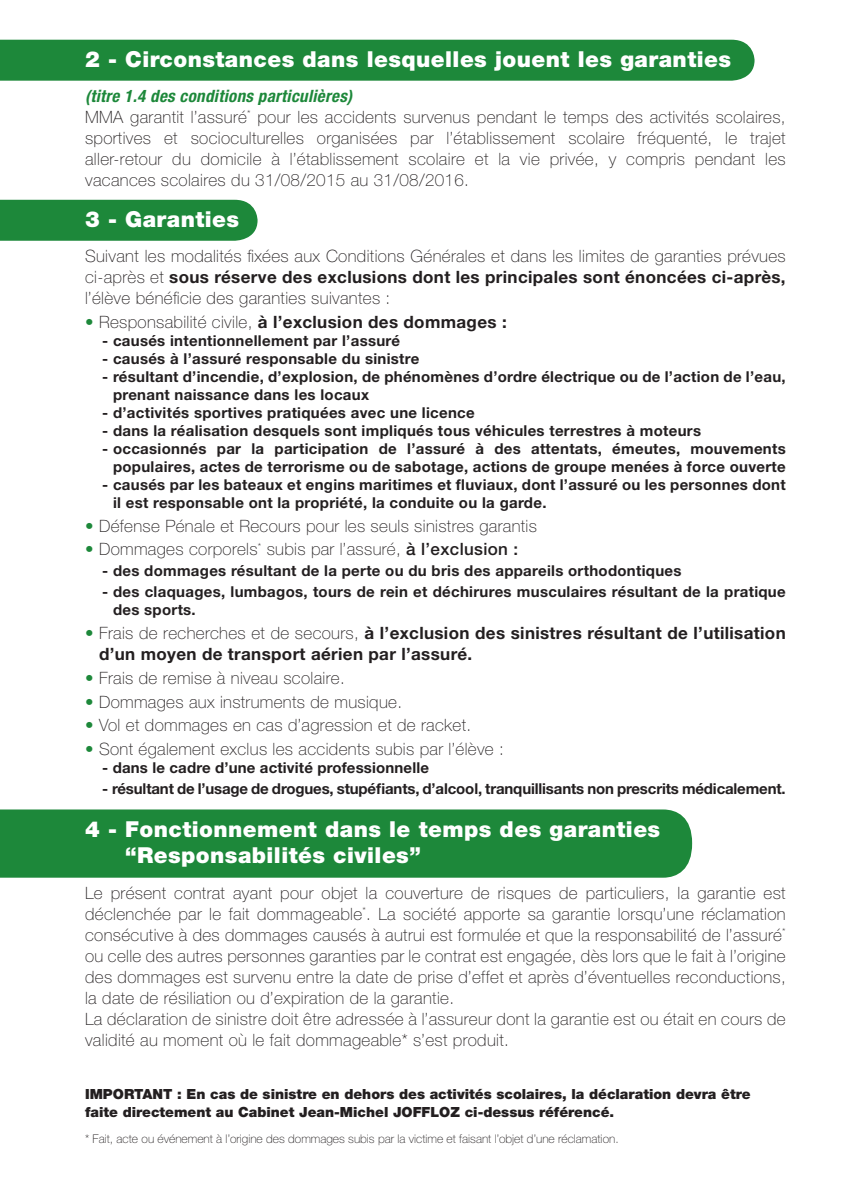
<style>
.page{position:relative;width:851px;height:1191px;background:#fff}
.page>*{position:absolute;margin:0;border:0;box-sizing:border-box;transform-origin:0 0}
.t1{font:900 22px/26.4px "Helvetica Neue LT Pro";letter-spacing:.02em;color:#fff}
.t2{font:100 17px/21px "Helvetica Neue LT Pro";letter-spacing:.02em;color:#231f20}
.t3{font:700 17px/21px "Helvetica Neue LT Pro";letter-spacing:.02em;color:#231f20}
.t4{font:700 15px/18px "Helvetica Neue LT Pro";letter-spacing:.02em;color:#231f20}
.t5{font:700 15px "Helvetica Neue LT Pro";letter-spacing:-.01em;color:#231f20}
.t6{font:900 14px/18px "Helvetica Neue LT Pro";color:#231f20}
.t7{font:100 12px "Helvetica Neue LT Pro";color:#231f20}
.s1{font-weight:700;font-style:italic;font-stretch:condensed;color:#1d883a}
.s2{font-weight:700}
.s3{font-weight:100;color:#1d883a}
.s4{font-weight:100}
.s5{color:#1d883a}
.s6{font-weight:500}
</style>
<div class="page">
<div style="left:0;top:40px;width:754px;height:41px;background:#1d883a"></div>
<div style="left:0;top:200px;width:257px;height:41px;background:#1d883a"></div>
<div style="left:0;top:809px;width:692px;height:68px;background:#1d883a"></div>
<p class="t1" style="left:85px;top:46px;width:647px">2 - Circonstances dans lesquelles jouent les garanties</p>
<p class="t2" style="left:85px;top:85px;width:702px"><span class="s1">(titre 1.4 des conditions particulières)<br></span>MMA garantit l’assuré<sup>*</sup> pour les accidents survenus pendant le temps des activités scolaires, sportives et socioculturelles organisées par l’établissement scolaire fréquenté, le trajet aller-retour du domicile à l’établissement scolaire et la vie privée, y compris pendant les vacances scolaires du 31/08/2015 au 31/08/2016.</p>
<p class="t1" style="left:85px;top:206px;width:156px">3 - Garanties</p>
<p class="t2" style="left:85px;top:245px;width:702px;text-align:justify">Suivant les modalités fixées aux Conditions Générales et dans les limites de garanties prévues ci-après et <span class="s2">sous réserve des exclusions dont les principales sont énoncées ci-après, </span>l’élève bénéficie des garanties suivantes :</p>
<p class="t3" style="left:85px;top:310px;width:423px"><span class="s3">•</span> <span class="s4">Responsabilité civile,</span> à l’exclusion des dommages :</p>
<p class="t4" style="left:102px;top:331px;width:299px">- causés intentionnellement par l’assuré</p>
<p class="t4" style="left:102px;top:349px;width:319px">- causés à l’assuré responsable du sinistre</p>
<p class="t4" style="left:113px;top:367px;width:674px;text-indent:-11px">- résultant d’incendie, d’explosion, de phénomènes d’ordre électrique ou de l’action de l’eau, prenant naissance dans les locaux</p>
<p class="t4" style="left:102px;top:403px;width:374px">- d’activités sportives pratiquées avec une licence</p>
<p class="t4" style="left:102px;top:421px;width:600px">- dans la réalisation desquels sont impliqués tous véhicules terrestres à moteurs</p>
<p class="t4" style="left:102px;top:439px;width:685px;text-align:right">- occasionnés par la participation de l’assuré à des attentats, émeutes, mouvements populaires, actes de terrorisme ou de sabotage, actions de groupe menées à force ouverte</p>
<p class="t4" style="left:113px;top:475px;width:674px;text-indent:-11px">- causés par les bateaux et engins maritimes et fluviaux, dont l’assuré ou les personnes dont il est responsable ont la propriété, la conduite ou la garde.</p>
<p class="t2" style="left:85px;top:515px;width:453px"><span class="s5">•</span> Défense Pénale et Recours pour les seuls sinistres garantis</p>
<p class="t2" style="left:85px;top:538px;width:434px"><span class="s5">•</span> Dommages corporels<sup>*</sup> subis par l’assuré, <span class="s6">à l’exclusion :</span></p>
<p class="t4" style="left:102px;top:561px;width:581px">- des dommages résultant de la perte ou du bris des appareils orthodontiques</p>
<p class="t4" style="left:113px;top:582px;width:674px;text-indent:-11px">- des claquages, lumbagos, tours de rein et déchirures musculaires résultant de la pratique des sports.</p>
<p class="t3" style="left:99px;top:622px;width:688px;text-indent:-14px"><span class="s3">•</span> <span class="s4">Frais de recherches et de secours,</span> à l’exclusion des sinistres résultant de l’utilisation d’un moyen de transport aérien par l’assuré.</p>
<p class="t2" style="left:85px;top:667px;width:261px"><span class="s5">•</span> Frais de remise à niveau scolaire.</p>
<p class="t2" style="left:85px;top:691px;width:318px"><span class="s5">•</span> Dommages aux instruments de musique.</p>
<p class="t2" style="left:85px;top:714px;width:387px"><span class="s5">•</span> Vol et dommages en cas d’agression et de racket.</p>
<p class="t2" style="left:85px;top:738px;width:420px"><span class="s5">•</span> Sont également exclus les accidents subis par l’élève :</p>
<p class="t4" style="left:102px;top:758px;width:328px">- dans le cadre d’une activité professionnelle</p>
<p class="t5" style="left:102px;top:779px;width:685px">- résultant de l’usage de drogues, stupéfiants, d’alcool, tranquillisants non prescrits médicalement.</p>
<p class="t1" style="left:125px;top:815px;width:536px;text-indent:-40px">4 - Fonctionnement dans le temps des garanties “Responsabilités civiles”</p>
<p class="t2" style="left:85px;top:882px;width:702px">Le présent contrat ayant pour objet la couverture de risques de particuliers, la garantie est déclenchée par le fait dommageable<sup>*</sup>. La société apporte sa garantie lorsqu’une réclamation consécutive à des dommages causés à autrui est formulée et que la responsabilité de l’assuré<sup>* </sup>ou celle des autres personnes garanties par le contrat est engagée, dès lors que le fait à l’origine des dommages est survenu entre la date de prise d’effet et après d’éventuelles reconductions, la date de résiliation ou d’expiration de la garantie.<br>La déclaration de sinistre doit être adressée à l’assureur dont la garantie est ou était en cours de validité au moment où le fait dommageable* s’est produit.</p>
<p class="t6" style="left:85px;top:1084px;width:666px">IMPORTANT : En cas de sinistre en dehors des activités scolaires, la déclaration devra être faite directement au Cabinet Jean-Michel JOFFLOZ ci-dessus référencé.</p>
<p class="t7" style="left:85px;top:1131px;width:535px">* Fait, acte ou événement à l’origine des dommages subis par la victime et faisant l’objet d’une réclamation.</p>
</div>
